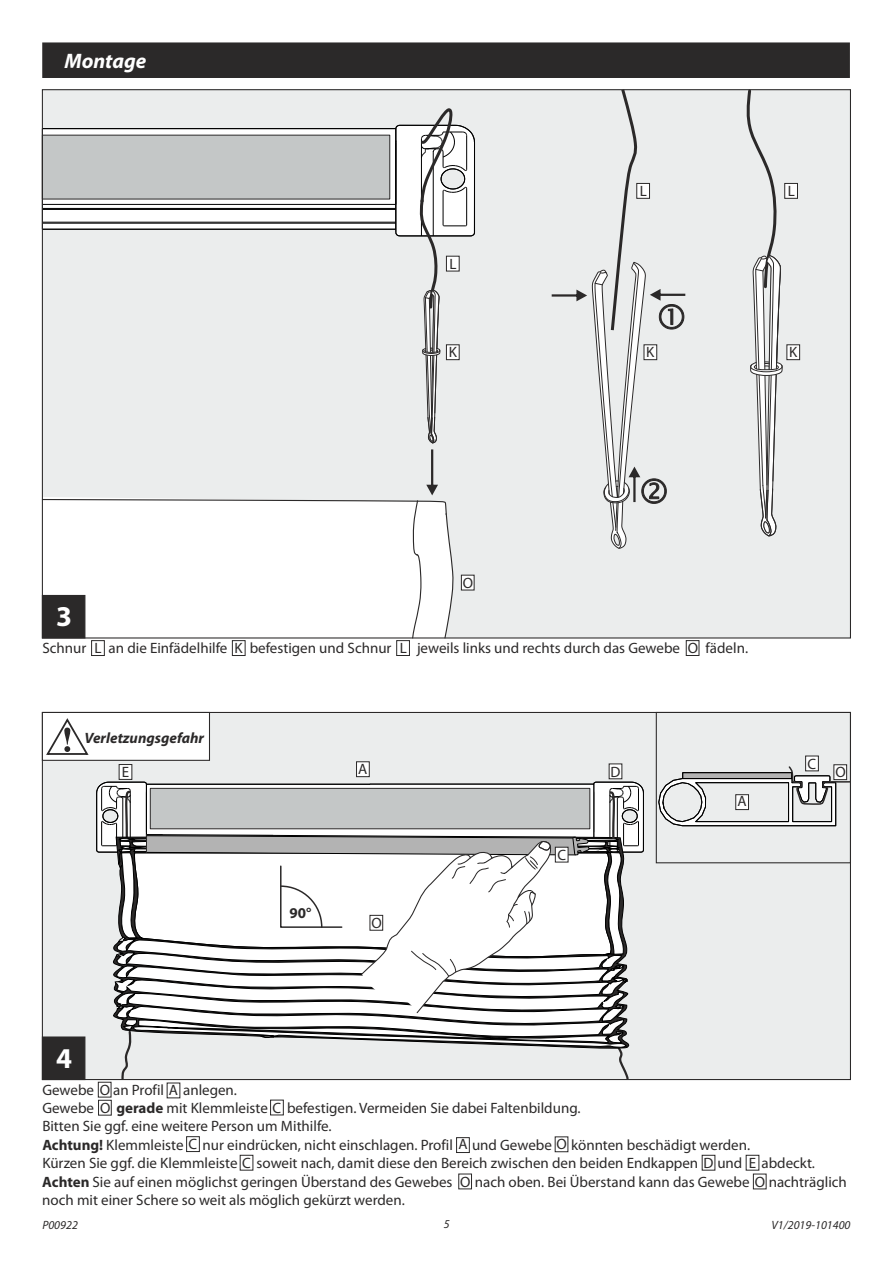
<style>
.page{position:relative;width:893px;height:1263px;background:#fff}
.page>*{position:absolute;margin:0;border:0;box-sizing:border-box;transform-origin:0 0}
.t1{font:700 28.8px "Myriad Pro";color:#fff}
.t2{font:italic 700 21px "Myriad Pro";color:#fff}
.t3{font:15px/18.3px "Myriad Pro";color:#2b2929}
.t4{font:italic 700 15px "Myriad Pro";color:#2b2929}
.t5{font:700 15px "Myriad Pro";color:#2b2929}
.t6{font:italic 12px "Myriad Pro";color:#2b2929}
.s1{font-weight:700}
</style>
<div class="page">
<div style="left:42px;top:42px;width:808px;height:36px;background:#2b2929"></div>
<div style="left:42px;top:90px;width:808px;height:548px;background:#ebeded"></div>
<div style="left:41px;top:498px;width:413px;height:141px;background:#fff"></div>
<div style="left:42px;top:712px;width:809px;height:368px;background:#ebeded;border:1px solid #2b2929"></div>
<div style="left:656px;top:712px;width:195px;height:151px;border:1px solid #2b2929"></div>
<svg style="left:41px;top:594px;width:64px;height:62px"></svg>
<svg style="left:232px;top:640px;width:14px;height:16px"></svg>
<svg style="left:396px;top:449px;width:42px;height:207px"></svg>
<svg style="left:686px;top:640px;width:13px;height:16px"></svg>
<svg style="left:186px;top:1136px;width:14px;height:16px"></svg>
<svg style="left:456px;top:1137px;width:14px;height:16px"></svg>
<svg style="left:555px;top:1136px;width:13px;height:16px"></svg>
<svg style="left:42px;top:105px;width:433px;height:338px"></svg>
<svg style="left:552px;top:89px;width:133px;height:460px"></svg>
<svg style="left:743px;top:89px;width:57px;height:447px"></svg>
<svg style="left:461px;top:575px;width:14px;height:15px"></svg>
<svg style="left:658px;top:755px;width:193px;height:71px"></svg>
<svg style="left:458px;top:1173px;width:14px;height:16px"></svg>
<svg style="left:240px;top:1155px;width:13px;height:15px"></svg>
<svg style="left:702px;top:1155px;width:13px;height:15px"></svg>
<svg style="left:746px;top:1155px;width:20px;height:34px"></svg>
<svg style="left:41px;top:711px;width:603px;height:404px"></svg>
<h2 class="t2" style="left:64px;top:52px;width:83px">Montage</h2>
<h1 class="t1" style="left:56px;top:604px;width:17px">3</h1>
<p class="t3" style="left:449px;top:256px;width:9px">L</p>
<p class="t3" style="left:640px;top:183px;width:9px">L</p>
<p class="t3" style="left:788px;top:183px;width:9px">L</p>
<p class="t3" style="left:449px;top:344px;width:10px">K</p>
<p class="t3" style="left:646px;top:344px;width:10px">K</p>
<p class="t3" style="left:789px;top:344px;width:10px">K</p>
<p class="t3" style="left:463px;top:575px;width:12px">O</p>
<p class="t3" style="left:42px;top:640px;width:46px">Schnur</p>
<p class="t3" style="left:109px;top:640px;width:120px">an die Einfädelhilfe</p>
<p class="t3" style="left:250px;top:640px;width:143px">befestigen und Schnur</p>
<p class="t3" style="left:417px;top:640px;width:265px">jeweils links und rechts durch das Gewebe</p>
<p class="t3" style="left:705px;top:640px;width:44px">fädeln.</p>
<p class="t3" style="left:95px;top:640px;width:9px">L</p>
<p class="t3" style="left:235px;top:640px;width:10px">K</p>
<p class="t3" style="left:400px;top:640px;width:9px">L</p>
<p class="t3" style="left:688px;top:640px;width:12px">O</p>
<p class="t4" style="left:85px;top:732px;width:121px">Verletzungsgefahr</p>
<p class="t3" style="left:358px;top:761px;width:11px">A</p>
<p class="t3" style="left:122px;top:764px;width:9px">E</p>
<p class="t3" style="left:610px;top:764px;width:11px">D</p>
<p class="t5" style="left:289px;top:907px;width:23px">90°</p>
<p class="t3" style="left:371px;top:915px;width:12px">O</p>
<p class="t3" style="left:557px;top:847px;width:10px">C</p>
<h1 class="t1" style="left:56px;top:1046px;width:17px">4</h1>
<p class="t3" style="left:737px;top:793px;width:11px">A</p>
<p class="t3" style="left:808px;top:756px;width:10px">C</p>
<p class="t3" style="left:835px;top:764px;width:12px">O</p>
<p class="t3" style="left:42px;top:1082px;width:774px">Gewebe O an Profil A anlegen.<br>Gewebe O <span class="s1">gerade</span> mit Klemmleiste C befestigen. Vermeiden Sie dabei Faltenbildung.<br>Bitten Sie ggf. eine weitere Person um Mithilfe.<br><span class="s1">Achtung!</span> Klemmleiste C nur eindrücken, nicht einschlagen. Profil A und Gewebe O könnten beschädigt werden.<br>Kürzen Sie ggf. die Klemmleiste C soweit nach, damit diese den Bereich zwischen den beiden Endkappen D und E abdeckt.<br><span class="s1">Achten</span> Sie auf einen möglichst geringen Überstand des Gewebes</p>
<p class="t3" style="left:460px;top:1174px;width:388px">O nach oben. Bei Überstand kann das Gewebe O nachträglich</p>
<p class="t3" style="left:42px;top:1192px;width:364px">noch mit einer Schere so weit als möglich gekürzt werden.</p>
<p class="t6" style="left:42px;top:1219px;width:37px">P00922</p>
<p class="t6" style="left:444px;top:1219px;width:7px">5</p>
<p class="t6" style="left:771px;top:1220px;width:81px">V1/2019-101400</p>
</div>
